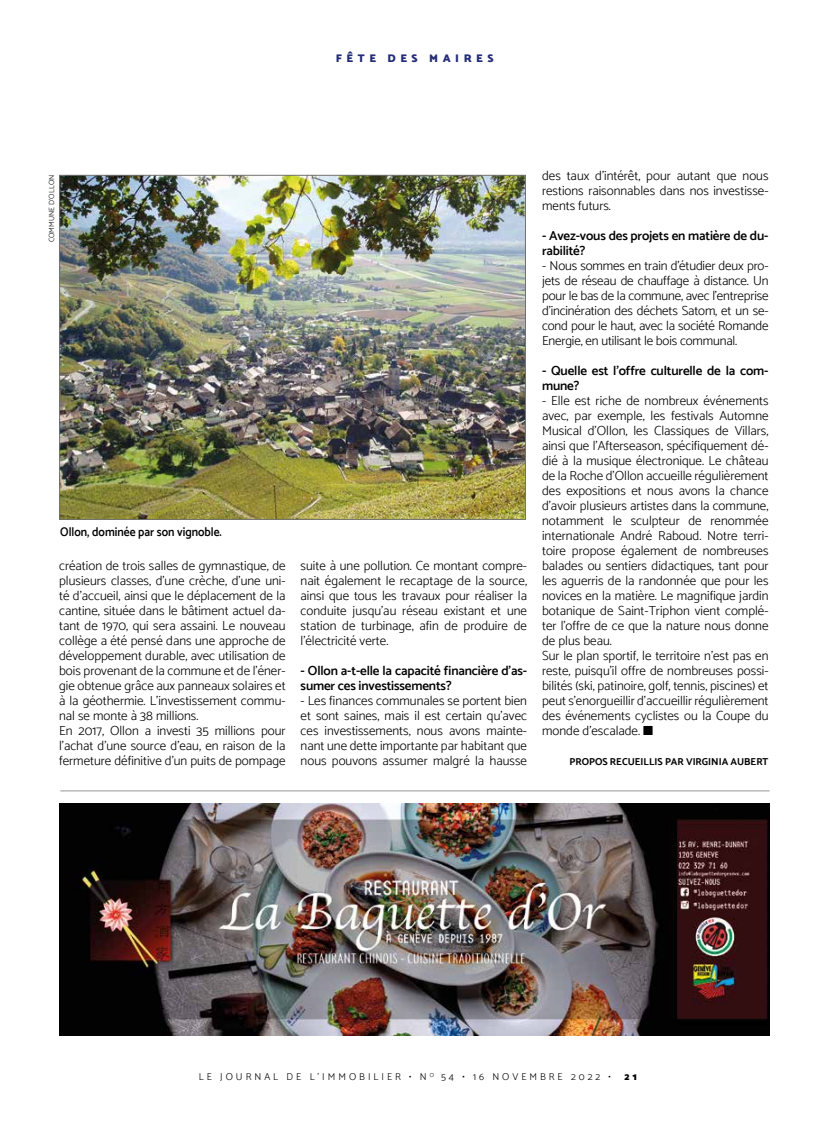
<style>
.page{position:relative;width:830px;height:1134px;background:#fff}
.page>*{position:absolute;margin:0;border:0;box-sizing:border-box;transform-origin:0 0}
.t1{font:300 13.12px/15px "Catamaran";color:#000;text-align:justify}
.t2{font:600 13.12px/15px "Catamaran";letter-spacing:-.01em;color:#000}
.t3{font:600 12.5px "Catamaran";color:#000;scale:.92 1}
.t4{font:900 11.25px "Catamaran";letter-spacing:.4em;color:#232c77}
.t5{font:300 10px "Catamaran";letter-spacing:.3em;color:#000}
.t6{font:700 10px "Catamaran";color:#000}
.t7{font:900 10px "Catamaran";color:#000}
.t8{font:300 7.5px "Catamaran";letter-spacing:.01em;color:#000}
</style>
<div class="page">
<img style="left:61px;top:177px;width:462px;height:341px">
<div style="left:59px;top:175px;width:466px;height:345px;border:1px solid #727271"></div>
<hr style="left:60px;top:790px;width:709px;height:1px;background:#979696">
<img style="left:59px;top:804px;width:710px;height:232px">
<p class="t4" style="left:336px;top:51px;width:159px">FÊTE DES MAIRES</p>
<p class="t8" style="left:47px;top:242px;width:69px;rotate:-90deg">COMMUNE D’OLLON</p>
<p class="t3" style="left:60px;top:524px;width:177px">Ollon, dominée par son vignoble.</p>
<p class="t1" style="left:59px;top:558px;width:228px;text-align:left">création de trois salles de gymnastique, de plusieurs classes, d’une crèche, d’une uni&shy;té d’accueil, ainsi que le déplacement de la cantine, située dans le bâtiment actuel da&shy;tant de 1970, qui sera assaini. Le nouveau collège a été pensé dans une approche de développement durable, avec utilisation de bois provenant de la commune et de l’éner&shy;gie obtenue grâce aux panneaux solaires et à la géothermie. L’investissement commu&shy;nal se monte à 38 millions.<br>En 2017, Ollon a investi 35 millions pour l’achat d’une source d’eau, en raison de la fermeture définitive d’un puits de pompage</p>
<p class="t1" style="left:300px;top:558px;width:228px">suite à une pollution. Ce montant compre&shy;nait également le recaptage de la source, ainsi que tous les travaux pour réaliser la conduite jusqu’au réseau existant et une station de turbinage, afin de produire de l’électricité verte.</p>
<p class="t2" style="left:300px;top:663px;width:228px">- Ollon a-t-elle la capacité financière d’as&shy;sumer ces investissements?</p>
<p class="t1" style="left:300px;top:693px;width:228px">- Les finances communales se portent bien et sont saines, mais il est certain qu’avec ces investissements, nous avons mainte&shy;nant une dette importante par habitant que nous pouvons assumer malgré la hausse</p>
<p class="t1" style="left:542px;top:168px;width:228px">des taux d’intérêt, pour autant que nous restions raisonnables dans nos investisse&shy;ments futurs.</p>
<p class="t2" style="left:542px;top:228px;width:228px">- Avez-vous des projets en matière de du&shy;rabilité?</p>
<p class="t1" style="left:542px;top:258px;width:228px">- Nous sommes en train d’étudier deux pro&shy;jets de réseau de chauffage à distance. Un pour le bas de la commune, avec l’entreprise d’incinération des déchets Satom, et un se&shy;cond pour le haut, avec la société Romande Energie, en utilisant le bois communal.</p>
<p class="t2" style="left:542px;top:363px;width:228px">- Quelle est l’offre culturelle de la com&shy;mune?</p>
<p class="t1" style="left:542px;top:393px;width:228px;text-align:left">- Elle est riche de nombreux événements avec, par exemple, les festivals Automne Musical d’Ollon, les Classiques de Villars, ainsi que l’Afterseason, spécifiquement dé&shy;dié à la musique électronique. Le château de la Roche d’Ollon accueille régulièrement des expositions et nous avons la chance d’avoir plusieurs artistes dans la commune, notamment le sculpteur de renommée internationale André Raboud. Notre terri&shy;toire propose également de nombreuses balades ou sentiers didactiques, tant pour les aguerris de la randonnée que pour les novices en la matière. Le magnifique jardin botanique de Saint-Triphon vient complé&shy;ter l’offre de ce que la nature nous donne de plus beau.<br>Sur le plan sportif, le territoire n’est pas en reste, puisqu’il offre de nombreuses possi&shy;bilités (ski, patinoire, golf, tennis, piscines) et peut s’enorgueillir d’accueillir régulièrement des événements cyclistes ou la Coupe du monde d’escalade. ■</p>
<p class="t6" style="left:569px;top:756px;width:200px">PROPOS RECUEILLIS PAR VIRGINIA AUBERT</p>
<p class="t5" style="left:199px;top:1071px;width:413px">LE JOURNAL DE L’IMMOBILIER • N <sup>O</sup> 54 • 16 NOVEMBRE 2022 •</p>
<p class="t7" style="left:624px;top:1071px;width:14px">2 1</p>
</div>
